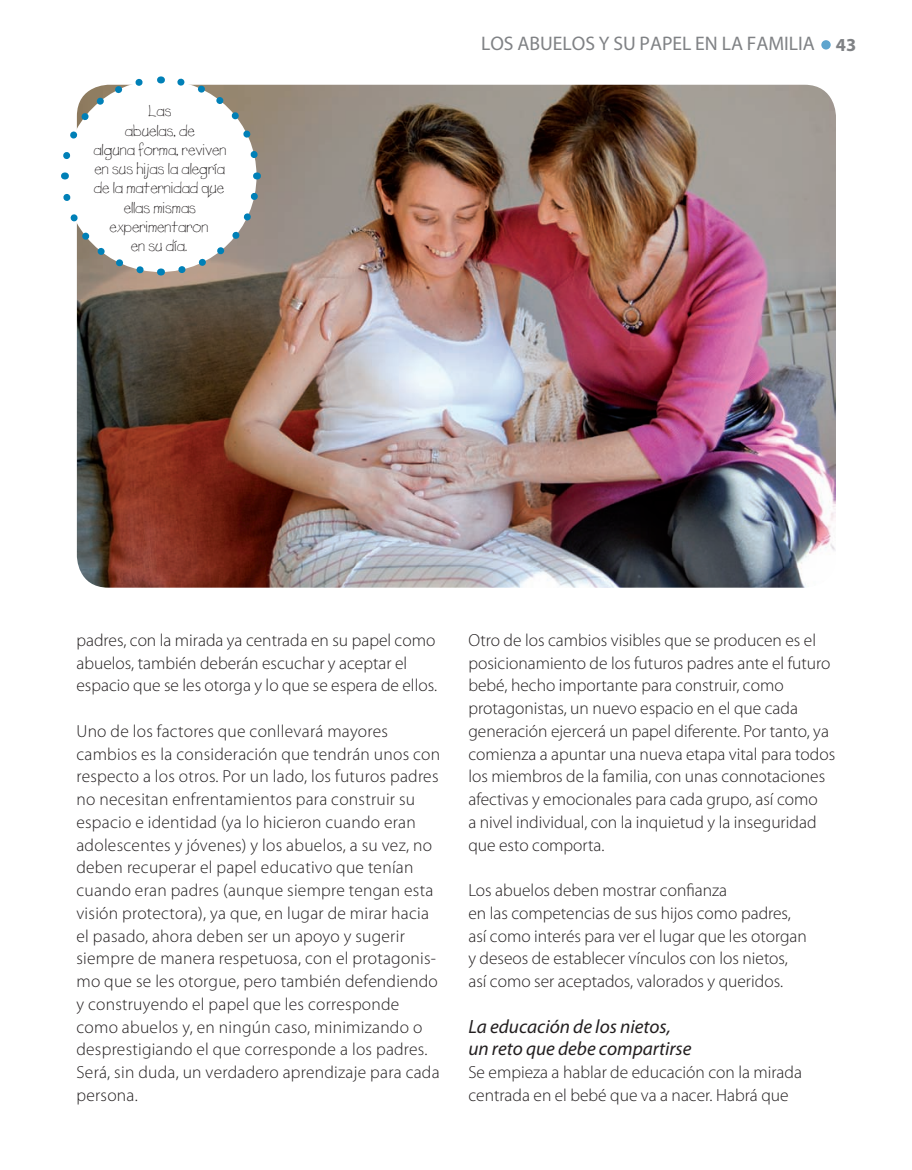
<style>
.page{position:relative;width:912px;height:1170px;background:#fff}
.page>*{position:absolute;margin:0;border:0;box-sizing:border-box;transform-origin:0 0}
.t1{font:19.6px "Myriad Pro";color:#808285}
.t2{font:italic 19.25px/22.8px "Myriad Pro";color:#231f20}
.t3{font:300 17.5px/22.8px "Myriad Pro";color:#231f20}
.t4{font:15.75px/19.2px "Lemonade ICG";color:#231f20;text-align:center}
.s1{font-weight:700;font-size:18.38px}
</style>
<div class="page">
<div style="left:821px;top:40px;width:10px;height:10px;background:#5ea5ce;border-radius:50%"></div>
<img style="left:77px;top:85px;width:759px;height:503px">
<div style="left:64px;top:80px;width:192px;height:192px;background:#fff;border-radius:50%"></div>
<svg style="left:173px;top:172px;width:91px;height:106px"></svg>
<svg style="left:160px;top:76px;width:102px;height:87px"></svg>
<svg style="left:61px;top:78px;width:82px;height:101px"></svg>
<svg style="left:63px;top:194px;width:98px;height:85px"></svg>
<p class="t4" style="left:93px;top:102px;width:134px">Las<br>abuelas, de<br>alguna forma, reviven en sus hijas la alegría de la maternidad que ellas mismas experimentaron<br>en su día.</p>
<p class="t1" style="left:481px;top:32px;width:377px">LOS ABUELOS Y SU PAPEL EN LA FAMILIA <span class="s1">43</span></p>
<p class="t3" style="left:76px;top:628px;width:362px">padres, con la mirada ya centrada en su papel como abuelos, también deberán escuchar y aceptar el espacio que se les otorga y lo que se espera de ellos.</p>
<p class="t3" style="left:76px;top:719px;width:365px">Uno de los factores que conllevará mayores cambios es la consideración que tendrán unos con respecto a los otros. Por un lado, los futuros padres no necesitan enfrentamientos para construir su espacio e identidad (ya lo hicieron cuando eran adolescentes y jóvenes) y los abuelos, a su vez, no deben recuperar el papel educativo que tenían cuando eran padres (aunque siempre tengan esta visión protectora), ya que, en lugar de mirar hacia el pasado, ahora deben ser un apoyo y sugerir siempre de manera respetuosa, con el protagonis&shy;mo que se les otorgue, pero también defendiendo y construyendo el papel que les corresponde como abuelos y, en ningún caso, minimizando o desprestigiando el que corresponde a los padres.<br>Será, sin duda, un verdadero aprendizaje para cada persona.</p>
<p class="t3" style="left:468px;top:628px;width:368px">Otro de los cambios visibles que se producen es el posicionamiento de los futuros padres ante el futuro bebé, hecho importante para construir, como protagonistas, un nuevo espacio en el que cada generación ejercerá un papel diferente. Por tanto, ya comienza a apuntar una nueva etapa vital para todos los miembros de la familia, con unas connotaciones afectivas y emocionales para cada grupo, así como<br>a nivel individual, con la inquietud y la inseguridad que esto comporta.</p>
<p class="t3" style="left:468px;top:879px;width:340px">Los abuelos deben mostrar confianza<br>en las competencias de sus hijos como padres, así como interés para ver el lugar que les otorgan y deseos de establecer vínculos con los nietos, así como ser aceptados, valorados y queridos.</p>
<p class="t2" style="left:468px;top:1014px;width:225px">La educación de los nietos, un reto que debe compartirse</p>
<p class="t3" style="left:468px;top:1061px;width:335px">Se empieza a hablar de educación con la mirada centrada en el bebé que va a nacer. Habrá que</p>
</div>
